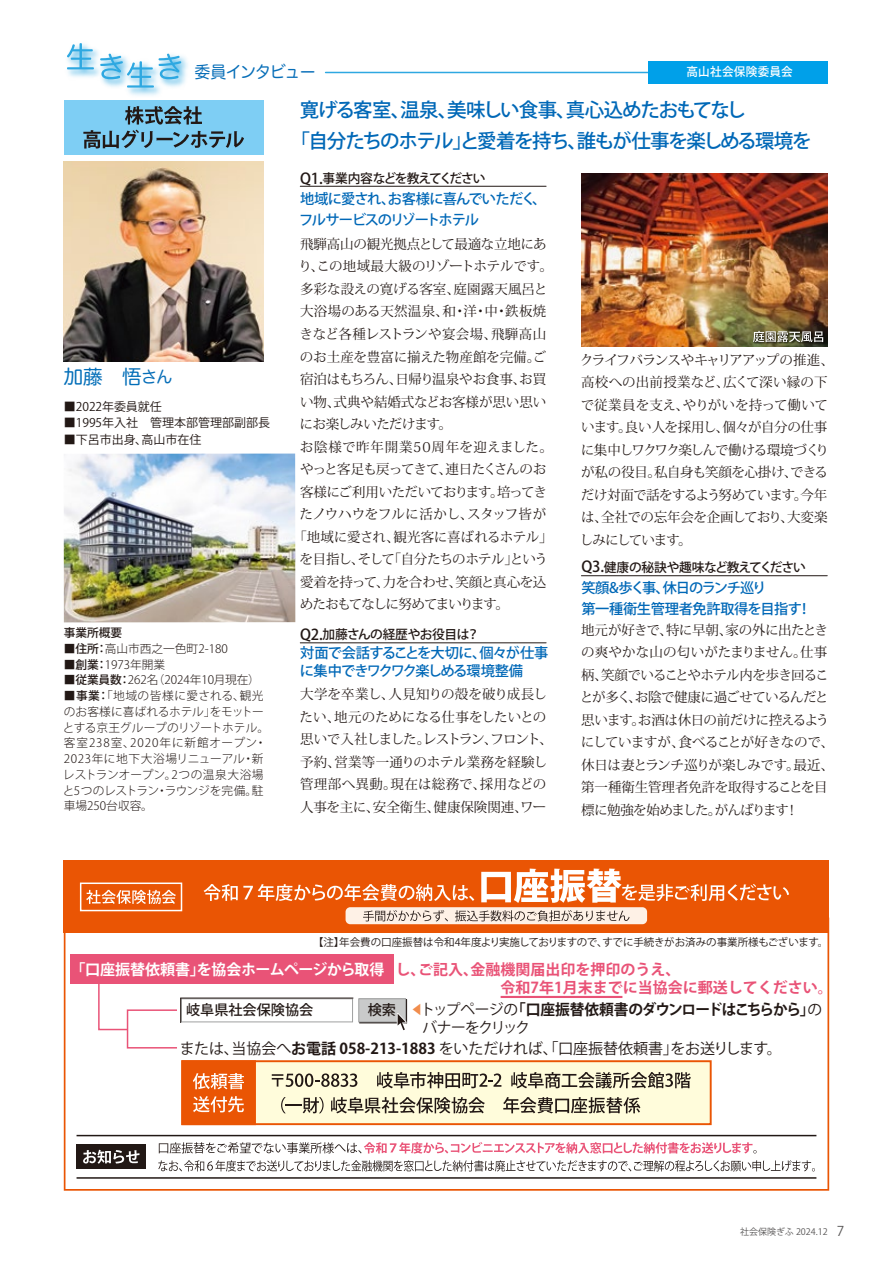
<style>
.page{position:relative;width:893px;height:1263px;background:#fff}
.page>*{position:absolute;margin:0;border:0;box-sizing:border-box;transform-origin:0 0}
.t1{font:500 19.5px/31.5px "Koz Go Pr 6 N";letter-spacing:-.07em;color:#0068b7}
.t2{font:19.5px "Hira Maru Pro N W4";color:#036eb8}
.t3{font:16.5px "Hira Maru Pro W4";letter-spacing:-.055em;color:#076eb8}
.t4{font:700 15px/18px "Koz Go Pr 6 N";color:#e95377}
.t5{font:15px "Koz Go Pro";color:#221815}
.t6{font:700 15px/18px "Koz Go Pro";letter-spacing:-.08em;color:#221815}
.t7{font:500 14.25px/21px "Koz Go Pro";letter-spacing:-.055em;color:#0068b7}
.t8{font:500 14.25px/21px "Koz Go Pr 6 N";letter-spacing:-.065em;color:#0068b7}
.t9{font:500 14.1px "Koz Go Pr 6 N";color:#221815}
.t10{font:13.5px/22.5px "Koz Min Pr 6 N";letter-spacing:-.025em;color:#221815}
.t11{font:13.5px/22.5px "Koz Min Pr 6 N";color:#221815}
.t12{font:13.5px "Koz Min Pr 6 N";letter-spacing:.005em;color:#221815}
.t13{font:13.5px "Koz Min Pr 6 N";letter-spacing:-.05em;color:#221815}
.t14{font:13.5px "Koz Min Pr 6 N";letter-spacing:.025em;color:#221815}
.t15{font:13.5px "Koz Min Pr 6 N";letter-spacing:-.055em;color:#221815}
.t16{font:13.5px "Koz Min Pr 6 N";letter-spacing:-.07em;color:#221815}
.t17{font:13.5px "Koz Min Pr 6 N";letter-spacing:-.005em;color:#221815}
.t18{font:13.5px "Koz Min Pr 6 N";letter-spacing:.06em;color:#221815}
.t19{font:13.5px "Koz Min Pr 6 N";letter-spacing:-.085em;color:#221815}
.t20{font:13.5px "Koz Min Pr 6 N";letter-spacing:-.075em;color:#221815}
.t21{font:500 12.75px "Koz Go Pro";letter-spacing:-.055em;color:#221815}
.t22{font:500 12.75px "Koz Go Pro";letter-spacing:-.085em;color:#221815}
.t23{font:500 12.75px "Koz Go Pro";letter-spacing:-.035em;color:#221815}
.t24{font:12px "Koz Go Pro";color:#221815}
.t25{font:500 12px "Koz Go Pr 6 N";letter-spacing:.025em;color:#fff}
.t26{font:12px "Koz Go Pr 6 N";color:#f18d4d}
.t27{font:300 11.7px/15.8px "Koz Go Pro";color:#221815}
.t28{font:300 11.7px "Koz Go Pr 6 N";color:#221815}
.t29{font:500 11.7px "Koz Go Pro";color:#221815}
.t30{font:10.5px "Koz Go Pr 6 N";color:#221815}
.t31{font:9px "Koz Go Pro";color:#595757}
.s1{font-size:16.5px;color:#076eb8}
.s2{font-weight:500}
.s3{font-family:"Koz Go Pro";font-weight:500}
.s4{font-size:15px}
.s5{color:#fff}
.s6{font-weight:400}
.s7{font-family:"Koz Go Pr 6 N"}
.s8{font-weight:700}
.s9{font-size:13.5px}
</style>
<div class="page">
<div style="left:64px;top:100px;width:200px;height:55px;background:#7ecef4"></div>
<hr style="left:326px;top:72px;width:398px;height:1px;background:#2ea8e1">
<img style="left:67px;top:49px;width:121px;height:47px">
<svg style="left:67px;top:43px;width:27px;height:26px"></svg>
<svg style="left:100px;top:54px;width:81px;height:34px"></svg>
<svg style="left:83px;top:106px;width:161px;height:43px"></svg>
<img style="left:64px;top:161px;width:200px;height:200px">
<div style="left:648px;top:62px;width:179px;height:22px;background:#00a0e9"></div>
<hr style="left:300px;top:186px;width:246px;height:1px;background:#221815">
<hr style="left:581px;top:575px;width:246px;height:1px;background:#221815">
<hr style="left:300px;top:642px;width:246px;height:1px;background:#221815">
<img style="left:64px;top:454px;width:231px;height:168px">
<img style="left:581px;top:174px;width:246px;height:172px">
<img style="left:751px;top:329px;width:76px;height:17px">
<svg style="left:753px;top:331px;width:70px;height:11px"></svg>
<svg style="left:64px;top:933px;width:765px;height:258px"></svg>
<hr style="left:77px;top:1135px;width:739px;height:1px;background:#221815">
<hr style="left:77px;top:1177px;width:739px;height:2px;background:#221815">
<div style="left:77px;top:1145px;width:69px;height:24px;background:#221815"></div>
<svg style="left:83px;top:1150px;width:57px;height:14px"></svg>
<svg style="left:159px;top:1142px;width:598px;height:11px"></svg>
<svg style="left:158px;top:1160px;width:657px;height:11px"></svg>
<div style="left:70px;top:954px;width:323px;height:30px;background:#e95377"></div>
<div style="left:182px;top:1061px;width:529px;height:63px;background:#fffcdb"></div>
<div style="left:181px;top:1060px;width:531px;height:65px;border:2px solid #ea5504"></div>
<svg style="left:272px;top:1073px;width:85px;height:14px"></svg>
<svg style="left:377px;top:1072px;width:124px;height:16px"></svg>
<svg style="left:511px;top:1072px;width:180px;height:16px"></svg>
<svg style="left:281px;top:1097px;width:43px;height:16px"></svg>
<svg style="left:331px;top:1097px;width:154px;height:16px"></svg>
<svg style="left:503px;top:1097px;width:137px;height:16px"></svg>
<div style="left:182px;top:1061px;width:73px;height:63px;background:#ea5504"></div>
<div style="left:181px;top:1060px;width:75px;height:65px;border:2px solid #ea5504"></div>
<svg style="left:193px;top:1073px;width:51px;height:16px"></svg>
<svg style="left:193px;top:1096px;width:51px;height:16px"></svg>
<div style="left:359px;top:999px;width:48px;height:24px;border:1px solid #221815"></div>
<svg style="left:180px;top:997px;width:174px;height:27px"></svg>
<div style="left:359px;top:999px;width:47px;height:23px;background:#c9caca"></div>
<div style="left:358px;top:998px;width:48px;height:24px;border:1px solid #9fa0a0"></div>
<svg style="left:395px;top:1011px;width:15px;height:22px"></svg>
<svg style="left:97px;top:984px;width:32px;height:47px"></svg>
<div style="left:127px;top:1009px;width:51px;height:39px;border:2px solid #e95377"></div>
<div style="left:64px;top:861px;width:765px;height:72px;background:#ea5504"></div>
<svg style="left:204px;top:884px;width:270px;height:17px"></svg>
<svg style="left:481px;top:868px;width:308px;height:35px"></svg>
<svg style="left:86px;top:890px;width:90px;height:14px"></svg>
<div style="left:80px;top:882px;width:102px;height:29px;border:2px solid #fff"></div>
<div style="left:346px;top:907px;width:301px;height:17px;background:#fef1e6;border-radius:5px"></div>
<svg style="left:363px;top:910px;width:85px;height:11px"></svg>
<svg style="left:455px;top:910px;width:175px;height:11px"></svg>
<hr style="left:501px;top:996px;width:121px;height:2px;background:#e95377">
<p class="t3" style="left:194px;top:57px;width:123px">委員インタビュー</p>
<h1 class="t1" style="left:290px;top:94px;width:523px;text-indent:9px">寛げる客室、温泉、美味しい食事、真心込めたおもてなし<br>「自分たちのホテル」と愛着を持ち、誰もが仕事を楽しめる環境を</h1>
<p class="t25" style="left:686px;top:65px;width:108px">高山社会保険委員会</p>
<h1 class="t2" style="left:64px;top:360px;width:110px">加藤　悟<span class="s1">さん</span></h1>
<p class="t24" style="left:64px;top:399px;width:99px">■2022年委員就任</p>
<p class="t24" style="left:64px;top:415px;width:208px">■1995年入社　管理本部管理部副部長</p>
<p class="t24" style="left:64px;top:432px;width:139px">■下呂市出身、高山市在住</p>
<p class="t29" style="left:64px;top:625px;width:72px">事業所概要　</p>
<p class="t27" style="left:64px;top:641px;width:165px"><span class="s2">■住所：</span>高山市西之一色町2-180</p>
<p class="t27" style="left:64px;top:657px;width:103px"><span class="s2">■創業：</span>1973年開業</p>
<p class="t28" style="left:64px;top:673px;width:198px"><span class="s3">■従業員数：</span>262名（2024年10月現在）</p>
<p class="t27" style="left:63px;top:688px;width:208px">■<span class="s2">事業：</span>「地域の皆様に愛される、観光のお客様に喜ばれるホテル」をモットーとする京王グループのリゾートホテル。客室238室、2020年に新館オープン・<br>2023年に地下大浴場リニューアル・新レストランオープン。2つの温泉大浴場と5つのレストラン・ラウンジを完備。駐車場250台収容。</p>
<p class="t22" style="left:300px;top:170px;width:187px"><span class="s4">Q1.</span>事業内容などを教えてください</p>
<p class="t8" style="left:299px;top:188px;width:249px">地域に愛され、お客様に喜んでいただく、フルサービスのリゾートホテル</p>
<p class="t10" style="left:300px;top:233px;width:248px">飛騨高山の観光拠点として最適な立地にあ</p>
<p class="t10" style="left:299px;top:256px;width:256px">り、この地域最大級のリゾートホテルです。</p>
<p class="t12" style="left:300px;top:281px;width:249px">多彩な設えの寛げる客室、庭園露天風呂と</p>
<p class="t14" style="left:300px;top:304px;width:248px">大浴場のある天然温泉、和・洋・中・鉄板焼</p>
<p class="t12" style="left:299px;top:326px;width:248px">きなど各種レストランや宴会場、飛騨高山</p>
<p class="t10" style="left:300px;top:346px;width:248px">のお土産を豊富に揃えた物産館を完備。ご</p>
<p class="t10" style="left:300px;top:368px;width:248px">宿泊はもちろん、日帰り温泉やお食事、お買</p>
<p class="t17" style="left:300px;top:394px;width:248px">い物、式典や結婚式などお客様が思い思い</p>
<p class="t20" style="left:300px;top:416px;width:154px">にお楽しみいただけます。</p>
<p class="t18" style="left:300px;top:439px;width:255px">お陰様で昨年開業50周年を迎えました。</p>
<p class="t15" style="left:300px;top:461px;width:248px">やっと客足も戻ってきて、連日たくさんのお</p>
<p class="t16" style="left:300px;top:484px;width:248px">客様にご利用いただいております。培ってき</p>
<p class="t10" style="left:300px;top:503px;width:248px">たノウハウをフルに活かし、スタッフ皆が</p>
<p class="t10" style="left:294px;top:526px;width:261px">「地域に愛され、観光客に喜ばれるホテル」</p>
<p class="t13" style="left:300px;top:551px;width:250px">を目指し、そして「自分たちのホテル」という</p>
<p class="t10" style="left:300px;top:571px;width:248px">愛着を持って、力を合わせ、笑顔と真心を込</p>
<p class="t19" style="left:300px;top:596px;width:211px">めたおもてなしに努めてまいります。</p>
<p class="t23" style="left:300px;top:626px;width:181px"><span class="s4">Q2.</span>加藤さんの経歴やお役目は？</p>
<p class="t7" style="left:300px;top:645px;width:250px;line-height:18px">対面で会話することを大切に、個々が仕事に集中できワクワク楽しめる環境整備</p>
<p class="t11" style="left:300px;top:683px;width:255px">大学を卒業し、人見知りの殻を破り成長したい、地元のためになる仕事をしたいとの思いで入社しました。レストラン、フロント、予約、営業等一通りのホテル業務を経験し管理部へ異動。現在は総務で、採用などの人事を主に、安全衛生、健康保険関連、ワー</p>
<p class="t10" style="left:580px;top:349px;width:255px">クライフバランスやキャリアアップの推進、高校への出前授業など、広くて深い縁の下で従業員を支え、やりがいを持って働いています。良い人を採用し、個々が自分の仕事に集中しワクワク楽しんで働ける環境づくりが私の役目。私自身も笑顔を心掛け、できるだけ対面で話をするよう努めています。今年は、全社での忘年会を企画しており、大変楽しみにしています。</p>
<p class="t21" style="left:581px;top:559px;width:226px"><span class="s4">Q3.</span>健康の秘訣や趣味など教えてください</p>
<p class="t7" style="left:581px;top:578px;width:232px">笑顔&amp;歩く事、休日のランチ巡り<br>第一種衛生管理者免許取得を目指す！</p>
<p class="t10" style="left:580px;top:619px;width:256px">地元が好きで、特に早朝、家の外に出たときの爽やかな山の匂いがたまりません。仕事柄、笑顔でいることやホテル内を歩き回ることが多く、お陰で健康に過ごせているんだと思います。お酒は休日の前だけに控えるようにしていますが、食べることが好きなので、休日は妻とランチ巡りが楽しみです。最近、第一種衛生管理者免許を取得することを目標に勉強を始めました。がんばります！</p>
<p class="t30" style="left:313px;top:936px;width:517px">【注】年会費の口座振替は令和4年度より実施しておりますので、すでに手続きがお済みの事業所様もございます。</p>
<p class="t4" style="left:396px;top:961px;width:439px;text-indent:-325px"><span class="s5">「口座振替依頼書」を協会ホームページから取得</span> し、ご記入、金融機関届出印を押印のうえ、<br>　　　　　　 令和7年1月末までに当協会に郵送してください。</p>
<p class="t6" style="left:421px;top:1001px;width:403px"><span class="s6">トップページの</span>「口座振替依頼書のダウンロードはこちらから」<span class="s6">のバナーをクリック</span></p>
<p class="t9" style="left:186px;top:1002px;width:129px">岐阜県社会保険協会</p>
<p class="t9" style="left:368px;top:1002px;width:30px">検索</p>
<p class="t26" style="left:411px;top:1002px;width:13px">◀</p>
<p class="t5" style="left:180px;top:1038px;width:603px"><span class="s7">または、</span>当協会へ<span class="s8">お電話 058-213-1883</span> をいただければ、「口座振替依頼書」をお送りします。</p>
<p class="t31" style="left:740px;top:1225px;width:105px">社会保険ぎふ 2024.12　<span class="s9">7</span></p>
</div>
